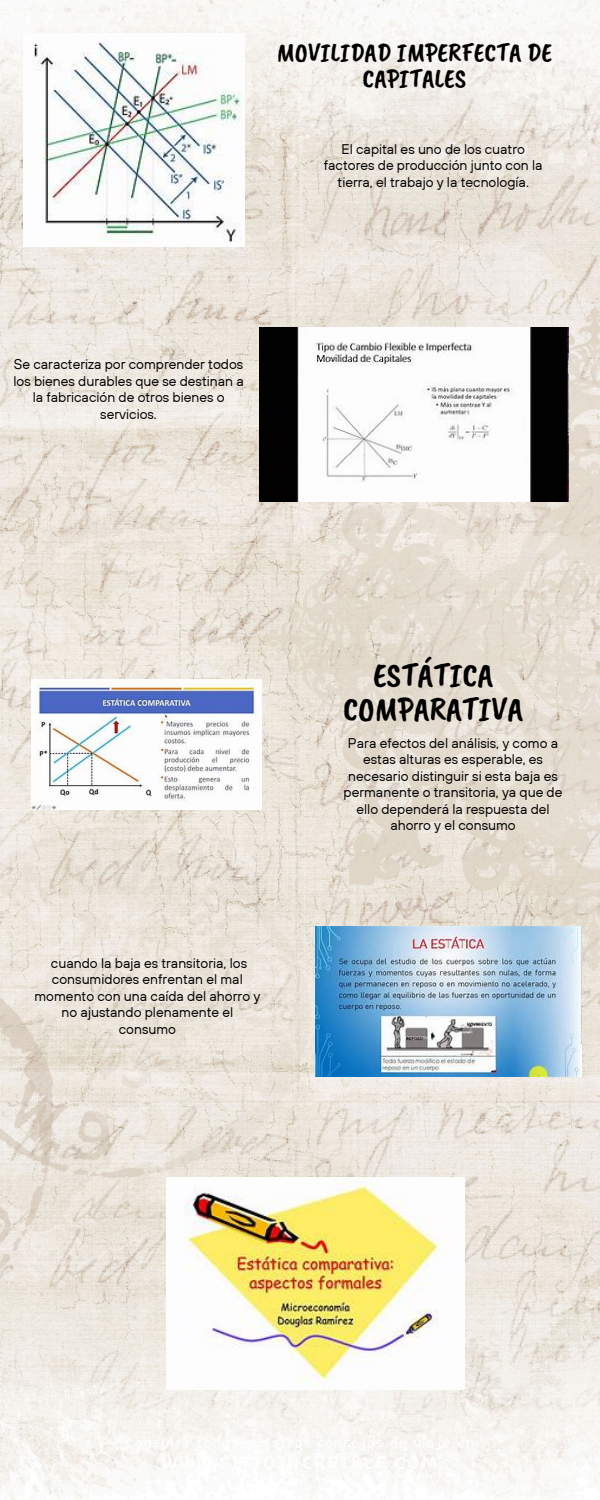
<style>
.page{position:relative;width:600px;height:1500px;background:#fff}
.page>*{position:absolute;margin:0;border:0;box-sizing:border-box;transform-origin:0 0}
.t1{font:34px/33.8px "Caveat Brush";color:#000;text-align:center}
.t2{font:26.7px/26.2px "Caveat Brush";color:#000;text-align:center}
.t3{font:14px/16.5px "TT Hoves";color:#000;text-align:center}
</style>
<div class="page">
<img style="left:0;top:0;width:600px;height:1500px">
<img style="left:23px;top:34px;width:221px;height:213px">
<img style="left:260px;top:328px;width:309px;height:174px">
<img style="left:31px;top:680px;width:231px;height:129px">
<img style="left:315px;top:926px;width:266px;height:150px">
<img style="left:166px;top:1178px;width:299px;height:211px">
<h1 class="t2" style="left:277px;top:39px;width:277px">MOVILIDAD IMPERFECTA DE<br>CAPITALES</h1>
<p class="t3" style="left:324px;top:140px;width:220px">El capital es uno de los cuatro factores de producción junto con la tierra, el trabajo y la tecnología.</p>
<p class="t3" style="left:13px;top:356px;width:232px">Se caracteriza por comprender todos los bienes durables que se destinan a la fabricación de otros bienes o servicios.</p>
<p class="t3" style="left:34px;top:954px;width:227px">cuando la baja es transitoria, los consumidores enfrentan el mal momento con una caída del ahorro y no ajustando plenamente el consumo</p>
<h4 class="t1" style="left:343px;top:658px;width:182px">ESTÁTICA<br>COMPARATIVA</h4>
<h3 class="t3" style="left:344px;top:734px;width:220px">Para efectos del análisis, y como a estas alturas es esperable, es necesario distinguir si esta baja es permanente o transitoria, ya que de ello dependerá la respuesta del ahorro y el consumo</h3>
</div>
